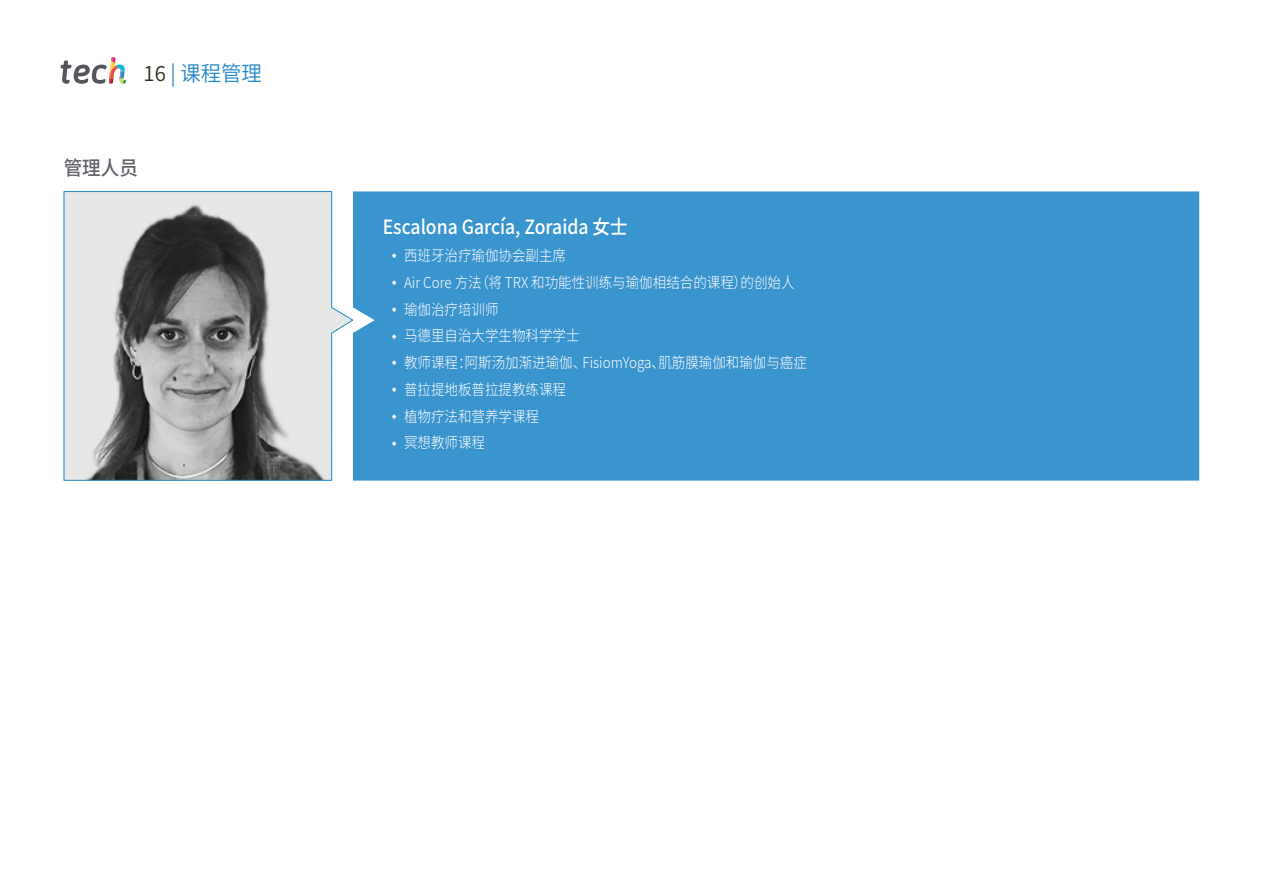
<style>
.page{position:relative;width:1263px;height:893px;background:#fff}
.page>*{position:absolute;margin:0;border:0;box-sizing:border-box;transform-origin:0 0}
.t1{font:21px "Source Han Sans CN";color:#2488c9}
.t2{font:500 19.5px "Source Han Sans CN";color:#fff;scale:.9 1}
.t3{font:500 19.5px "Source Han Sans CN";color:#61646a;scale:.95 1}
.t4{font:300 15px/26.7px "Source Han Sans CN";color:#fff;scale:.9 1}
.s1{color:#312e20}
</style>
<div class="page">
<svg style="left:61px;top:57px;width:65px;height:27px"></svg>
<div style="left:353px;top:191px;width:846px;height:290px;background:#3a94ce"></div>
<svg style="left:64px;top:191px;width:289px;height:290px;background:#acadae"></svg>
<svg style="left:392px;top:254px;width:5px;height:5px"></svg>
<svg style="left:392px;top:280px;width:5px;height:5px"></svg>
<svg style="left:392px;top:307px;width:5px;height:5px"></svg>
<svg style="left:392px;top:334px;width:5px;height:5px"></svg>
<svg style="left:392px;top:361px;width:5px;height:5px"></svg>
<svg style="left:392px;top:387px;width:5px;height:5px"></svg>
<svg style="left:392px;top:414px;width:5px;height:5px"></svg>
<svg style="left:392px;top:441px;width:5px;height:5px"></svg>
<h1 class="t1" style="left:144px;top:61px;width:120px"><span class="s1">16</span> | 课程管理</h1>
<h2 class="t3" style="left:64px;top:157px;width:80px">管理人员</h2>
<h2 class="t2" style="left:383px;top:216px;width:274px">Escalona García, Zoraida 女士</h2>
<p class="t4" style="left:404px;top:243px;width:449px">西班牙治疗瑜伽协会副主席<br>Air Core 方法（将 TRX 和功能性训练与瑜伽相结合的课程）的创始人瑜伽治疗培训师<br>马德里自治大学生物科学学士<br>教师课程：阿斯汤加渐进瑜伽、FisiomYoga、肌筋膜瑜伽和瑜伽与癌症普拉提地板普拉提教练课程<br>植物疗法和营养学课程<br>冥想教师课程</p>
</div>
